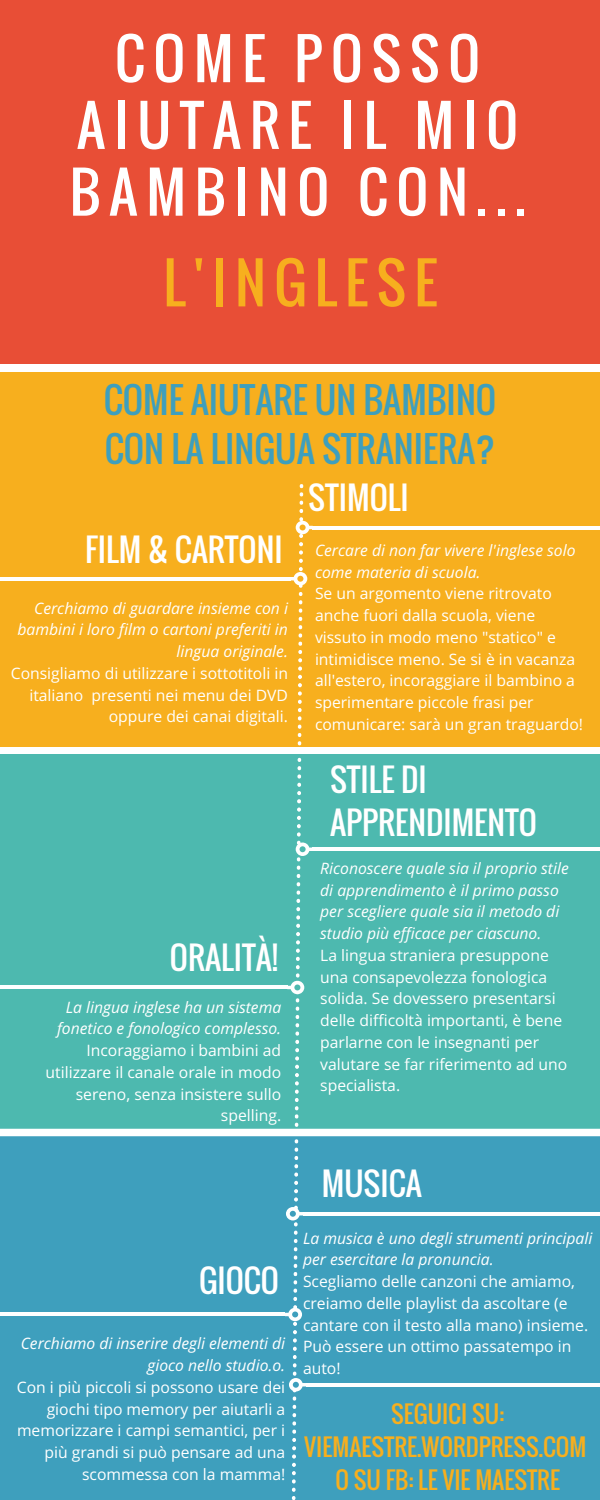
<style>
.page{position:relative;width:600px;height:1500px;background:#fff}
.page>*{position:absolute;margin:0;border:0;box-sizing:border-box;transform-origin:0 0}
.t1{font:55px/66.8px "Oswald";letter-spacing:.16em;color:#fff;text-align:center}
.t2{font:55px "Oswald";letter-spacing:.15em;color:#f7af1e}
.t3{font:35.4px/49.5px "Oswald";color:#3e9fbd}
.t4{font:31.4px/43.5px "Oswald";color:#fff}
.t5{font:23.6px/33px "Oswald";color:#f7af1e;text-align:center}
.t6{font:15.7px/21.8px "Open Sans";color:#fff;text-align:right}
.t7{font:italic 15.7px/21.8px "Open Sans";color:#fff}
</style>
<div class="page">
<div style="left:0;top:0;width:600px;height:364px;background:#e84e36"></div>
<div style="left:0;top:372px;width:600px;height:374px;background:#f7af1e"></div>
<div style="left:0;top:754px;width:600px;height:375px;background:#4db9af"></div>
<div style="left:0;top:1136px;width:600px;height:364px;background:#3e9fbd"></div>
<hr style="left:313px;top:526px;width:287px;height:3px;background:#fff">
<hr style="left:0;top:577px;width:290px;height:3px;background:#fff">
<hr style="left:313px;top:848px;width:287px;height:3px;background:#fff">
<hr style="left:0;top:986px;width:287px;height:3px;background:#fff">
<hr style="left:303px;top:1212px;width:297px;height:3px;background:#fff">
<hr style="left:0;top:1313px;width:285px;height:3px;background:#fff">
<hr style="left:306px;top:1383px;width:294px;height:3px;background:#fff">
<svg style="left:285px;top:484px;width:28px;height:1016px"></svg>
<h1 class="t1" style="left:70px;top:24px;width:457px">COME POSSO<br>AIUTARE IL MIO<br>BAMBINO CON...</h1>
<h1 class="t2" style="left:163px;top:241px;width:276px">L'INGLESE</h1>
<h2 class="t3" style="left:104px;top:374px;width:394px">COME AIUTARE UN BAMBINO<br>CON LA LINGUA STRANIERA?</h2>
<h3 class="t4" style="left:85px;top:527px;width:199px">FILM &amp; CARTONI</h3>
<p class="t7" style="left:17px;top:597px;width:272px;text-align:right">Cerchiamo di guardare insieme con i bambini i loro film o cartoni preferiti in lingua originale.</p>
<p class="t6" style="left:11px;top:662px;width:279px">Consigliamo di utilizzare i sottotitoli in italiano presenti nei menu dei DVD oppure dei canai digitali.</p>
<h3 class="t4" style="left:170px;top:935px;width:109px">ORALITÀ!</h3>
<p class="t7" style="left:57px;top:996px;width:226px;text-align:center">La lingua inglese ha un sistema fonetico e fonologico complesso.</p>
<p class="t6" style="left:46px;top:1039px;width:237px">Incoraggiamo i bambini ad utilizzare il canale orale in modo sereno, senza insistere sullo spelling.</p>
<h3 class="t4" style="left:308px;top:475px;width:102px">STIMOLI</h3>
<p class="t7" style="left:315px;top:539px;width:262px">Cercare di non far vivere l'inglese solo come materia di scuola.</p>
<p class="t6" style="left:315px;top:582px;width:270px;text-align:left">Se un argomento viene ritrovato anche fuori dalla scuola, viene vissuto in modo meno "statico" e intimidisce meno. Se si è in vacanza all'estero, incoraggiare il bambino a sperimentare piccole frasi per comunicare: sarà un gran traguardo!</p>
<h3 class="t4" style="left:330px;top:757px;width:208px">STILE DI<br>APPRENDIMENTO</h3>
<p class="t7" style="left:320px;top:857px;width:250px">Riconoscere quale sia il proprio stile di apprendimento è il primo passo per scegliere quale sia il metodo di studio più efficace per ciascuno.</p>
<p class="t6" style="left:320px;top:944px;width:248px;text-align:left">La lingua straniera presuppone una consapevolezza fonologica solida. Se dovessero presentarsi delle difficoltà importanti, è bene parlarne con le insegnanti per valutare se far riferimento ad uno specialista.</p>
<h3 class="t4" style="left:199px;top:1258px;width:81px">GIOCO</h3>
<p class="t7" style="left:21px;top:1332px;width:266px;text-align:right">Cerchiamo di inserire degli elementi di gioco nello studio.o.</p>
<p class="t6" style="left:17px;top:1376px;width:270px">Con i più piccoli si possono usare dei giochi tipo memory per aiutarli a memorizzare i campi semantici, per i più grandi si può pensare ad una scommessa con la mamma!</p>
<h3 class="t4" style="left:322px;top:1161px;width:102px">MUSICA</h3>
<p class="t7" style="left:303px;top:1227px;width:291px">La musica è uno degli strumenti principali per esercitare la pronuncia.</p>
<p class="t6" style="left:303px;top:1270px;width:287px;text-align:left">Scegliamo delle canzoni che amiamo, creiamo delle playlist da ascoltare (e cantare con il testo alla mano) insieme.<br>Può essere un ottimo passatempo in auto!</p>
<h3 class="t5" style="left:304px;top:1396px;width:284px">SEGUICI SU:<br>VIEMAESTRE.WORDPRESS.COM<br>O SU FB: LE VIE MAESTRE</h3>
</div>
